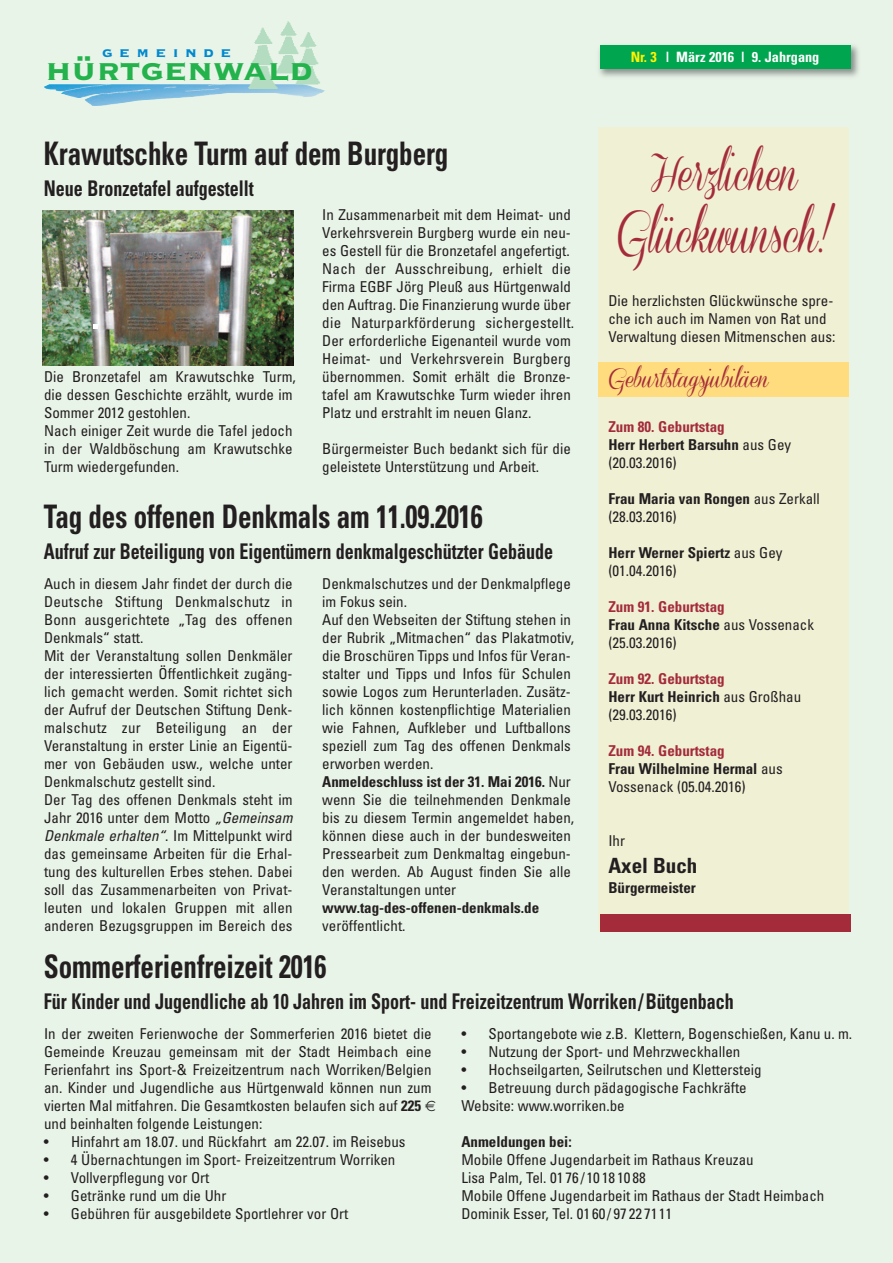
<style>
.page{position:relative;width:893px;height:1263px;background:#e9f4e8}
.page>*{position:absolute;margin:0;border:0;box-sizing:border-box;transform-origin:0 0}
.t1{font:46.8px "Coneria Script Demo";color:#a42c3a;scale:.83 1}
.t2{font:43.2px "Coneria Script Demo";color:#a42c3a;scale:.83 1}
.t3{font:38.25px "Copperplate Thirty Three BC";color:#23b24b}
.t4{font:700 condensed 32.4px "Univers";letter-spacing:-.005em;color:#231f20;scale:.83 1}
.t5{font:700 condensed 21.6px "Univers";color:#231f20;scale:.83 1}
.t6{font:21px "Coneria Script Demo";color:#a42c3a}
.t7{font:700 condensed 21px "Univers";color:#231f20}
.t8{font:17.55px "Copperplate Thirty Three BC";letter-spacing:.365em;color:#0089cf}
.t9{font:condensed 15px/18px "Univers";color:#231f20}
.t10{font:700 condensed 15px/18px "Univers";color:#231f20}
.t11{font:700 condensed 14.25px "Univers";color:#fff}
.s1{color:#fff101}
.s2{font-style:italic}
.s3{font-weight:700}
.s4{color:#a42c3a}
.s5{font-weight:400}
.s6{font-weight:700;color:#a42c3a}
</style>
<div class="page">
<img style="left:44px;top:84px;width:281px;height:22px">
<img style="left:247px;top:22px;width:74px;height:67px">
<img style="left:599px;top:45px;width:260px;height:32px">
<div style="left:600px;top:46px;width:250px;height:23px;background:#00a54f"></div>
<div style="left:598px;top:128px;width:251px;height:804px;background:#f0f0d5"></div>
<div style="left:600px;top:914px;width:250px;height:18px;background:#a42c3a"></div>
<div style="left:598px;top:363px;width:251px;height:34px;background:#ffdc7e"></div>
<img style="left:43px;top:210px;width:250px;height:155px">
<svg style="left:94px;top:324px;width:4px;height:5px"></svg>
<p class="t8" style="left:102px;top:41px;width:131px">gemeinde</p>
<p class="t11" style="left:631px;top:52px;width:190px"><span class="s1">Nr. 3</span> | März 2016 | 9. Jahrgang</p>
<h3 class="t3" style="left:46px;top:45px;width:268px">hürtgenwald</h3>
<h3 class="t4" style="left:44px;top:142px;width:489px">Krawutschke Turm auf dem Burgberg</h3>
<h3 class="t5" style="left:44px;top:180px;width:254px">Neue Bronzetafel aufgestellt</h3>
<p class="t9" style="left:44px;top:369px;width:253px">Die Bronzetafel am Krawutschke Turm, die dessen Geschichte erzählt, wurde im Sommer 2012 gestohlen.<br>Nach einiger Zeit wurde die Tafel jedoch in der Waldböschung am Krawutschke Turm wiedergefunden.</p>
<p class="t9" style="left:322px;top:207px;width:253px">In Zusammenarbeit mit dem Heimat- und Verkehrsverein Burgberg wurde ein neu&shy;es Gestell für die Bronzetafel angefertigt.<br>Nach der Ausschreibung, erhielt die Firma EGBF Jörg Pleuß aus Hürtgenwald den Auftrag. Die Finanzierung wurde über die Naturparkförderung sichergestellt.<br>Der erforderliche Eigenanteil wurde vom Heimat- und Verkehrsverein Burgberg übernommen. Somit erhält die Bronze&shy;tafel am Krawutschke Turm wieder ihren Platz und erstrahlt im neuen Glanz.</p>
<p class="t9" style="left:322px;top:441px;width:250px">Bürgermeister Buch bedankt sich für die geleistete Unterstützung und Arbeit.</p>
<h3 class="t4" style="left:44px;top:505px;width:530px">Tag des offenen Denkmals am 11.09.2016</h3>
<h3 class="t5" style="left:44px;top:543px;width:615px">Aufruf zur Beteiligung von Eigentümern denkmalgeschützter Gebäude</h3>
<p class="t9" style="left:44px;top:576px;width:250px">Auch in diesem Jahr findet der durch die Deutsche Stiftung Denkmalschutz in Bonn ausgerichtete „Tag des offenen Denkmals“ statt.<br>Mit der Veranstaltung sollen Denkmäler der interessierten Öffentlichkeit zugäng&shy;lich gemacht werden. Somit richtet sich der Aufruf der Deutschen Stiftung Denk&shy;malschutz zur Beteiligung an der Veranstaltung in erster Linie an Eigentü&shy;mer von Gebäuden usw., welche unter Denkmalschutz gestellt sind.<br>Der Tag des offenen Denkmals steht im Jahr 2016 unter dem Motto <span class="s2">„Gemeinsam Denkmale erhalten“</span>. Im Mittelpunkt wird das gemeinsame Arbeiten für die Erhal&shy;tung des kulturellen Erbes stehen. Dabei soll das Zusammenarbeiten von Privat&shy;leuten und lokalen Gruppen mit allen anderen Bezugsgruppen im Bereich des</p>
<p class="t9" style="left:322px;top:576px;width:253px">Denkmalschutzes und der Denkmalpflege im Fokus sein.<br>Auf den Webseiten der Stiftung stehen in der Rubrik „Mitmachen“ das Plakatmotiv, die Broschüren Tipps und Infos für Veran&shy;stalter und Tipps und Infos für Schulen sowie Logos zum Herunterladen. Zusätz&shy;lich können kostenpflichtige Materialien wie Fahnen, Aufkleber und Luftballons speziell zum Tag des offenen Denkmals erworben werden.<br><span class="s3">Anmeldeschluss ist der 31. Mai 2016.</span> Nur wenn Sie die teilnehmenden Denkmale bis zu diesem Termin angemeldet haben, können diese auch in der bundesweiten Pressearbeit zum Denkmaltag eingebun&shy;den werden. Ab August finden Sie alle Veranstaltungen unter</p>
<p class="t10" style="left:322px;top:900px;width:218px">www.tag-des-offenen-denkmals.de</p>
<p class="t9" style="left:322px;top:918px;width:85px">veröffentlicht.</p>
<h3 class="t4" style="left:44px;top:955px;width:342px">Sommerferienfreizeit 2016</h3>
<h2 class="t2" style="left:650px;top:150px;width:180px">Herzlichen</h2>
<h1 class="t1" style="left:617px;top:208px;width:259px">Glückwunsch!</h1>
<p class="t9" style="left:608px;top:293px;width:229px">Die herzlichsten Glückwünsche spre&shy;che ich auch im Namen von Rat und<br>Verwaltung diesen Mitmenschen aus:</p>
<h3 class="t6" style="left:608px;top:367px;width:162px">Geburtstagsjubiläen</h3>
<p class="t10" style="left:608px;top:419px;width:184px"><span class="s4">Zum 80. Geburtstag<br></span>Herr Herbert Barsuhn <span class="s5">aus Gey (20.03.2016)</span></p>
<p class="t9" style="left:608px;top:491px;width:213px"><span class="s3">Frau Maria van Rongen</span> aus Zerkall (28.03.2016)</p>
<p class="t9" style="left:608px;top:545px;width:176px"><span class="s3">Herr Werner Spiertz</span> aus Gey (01.04.2016)</p>
<p class="t9" style="left:608px;top:599px;width:207px"><span class="s6">Zum 91. Geburtstag<br></span><span class="s3">Frau Anna Kitsche</span> aus Vossenack (25.03.2016)</p>
<p class="t9" style="left:608px;top:671px;width:194px"><span class="s6">Zum 92. Geburtstag<br></span><span class="s3">Herr Kurt Heinrich</span> aus Großhau (29.03.2016)</p>
<p class="t9" style="left:608px;top:743px;width:176px"><span class="s6">Zum 94. Geburtstag<br></span><span class="s3">Frau Wilhelmine Hermal</span> aus<br>Vossenack (05.04.2016)</p>
<p class="t9" style="left:608px;top:833px;width:18px">Ihr</p>
<h3 class="t7" style="left:608px;top:858px;width:91px">Axel Buch</h3>
<p class="t10" style="left:608px;top:880px;width:89px">Bürgermeister</p>
<h3 class="t5" style="left:44px;top:993px;width:832px">Für Kinder und Jugendliche ab 10 Jahren im Sport- und Freizeitzentrum Worriken/Bütgenbach</h3>
<p class="t9" style="left:44px;top:1026px;width:389px">In der zweiten Ferienwoche der Sommerferien 2016 bietet die Gemeinde Kreuzau gemeinsam mit der Stadt Heimbach eine Ferienfahrt ins Sport-&amp; Freizeitzentrum nach Worriken/Belgien an. Kinder und Jugendliche aus Hürtgenwald können nun zum vierten Mal mitfahren. Die Gesamtkosten belaufen sich auf <span class="s3">225 </span>und beinhalten folgende Leistungen:</p>
<p class="t9" style="left:44px;top:1134px;width:363px">• Hinfahrt am 18.07. und Rückfahrt am 22.07. im Reisebus</p>
<p class="t9" style="left:44px;top:1152px;width:353px">• 4 Übernachtungen im Sport- Freizeitzentrum Worriken</p>
<p class="t9" style="left:44px;top:1170px;width:167px">• Vollverpflegung vor Ort</p>
<p class="t9" style="left:44px;top:1188px;width:184px">• Getränke rund um die Uhr</p>
<p class="t9" style="left:44px;top:1206px;width:306px">• Gebühren für ausgebildete Sportlehrer vor Ort</p>
<p class="t9" style="left:461px;top:1026px;width:392px">• Sportangebote wie z.B. Klettern, Bogenschießen, Kanu u. m.</p>
<p class="t9" style="left:461px;top:1044px;width:281px">• Nutzung der Sport- und Mehrzweckhallen</p>
<p class="t9" style="left:461px;top:1062px;width:302px">• Hochseilgarten, Seilrutschen und Klettersteig</p>
<p class="t9" style="left:461px;top:1080px;width:287px">• Betreuung durch pädagogische Fachkräfte<br>Website: www.worriken.be</p>
<p class="t10" style="left:461px;top:1134px;width:112px">Anmeldungen bei:</p>
<p class="t9" style="left:461px;top:1152px;width:365px">Mobile Offene Jugendarbeit im Rathaus Kreuzau<br>Lisa Palm, Tel. 01 76 /10 18 10 88<br>Mobile Offene Jugendarbeit im Rathaus der Stadt Heimbach Dominik Esser, Tel. 0160 / 97 22 7111</p>
</div>
